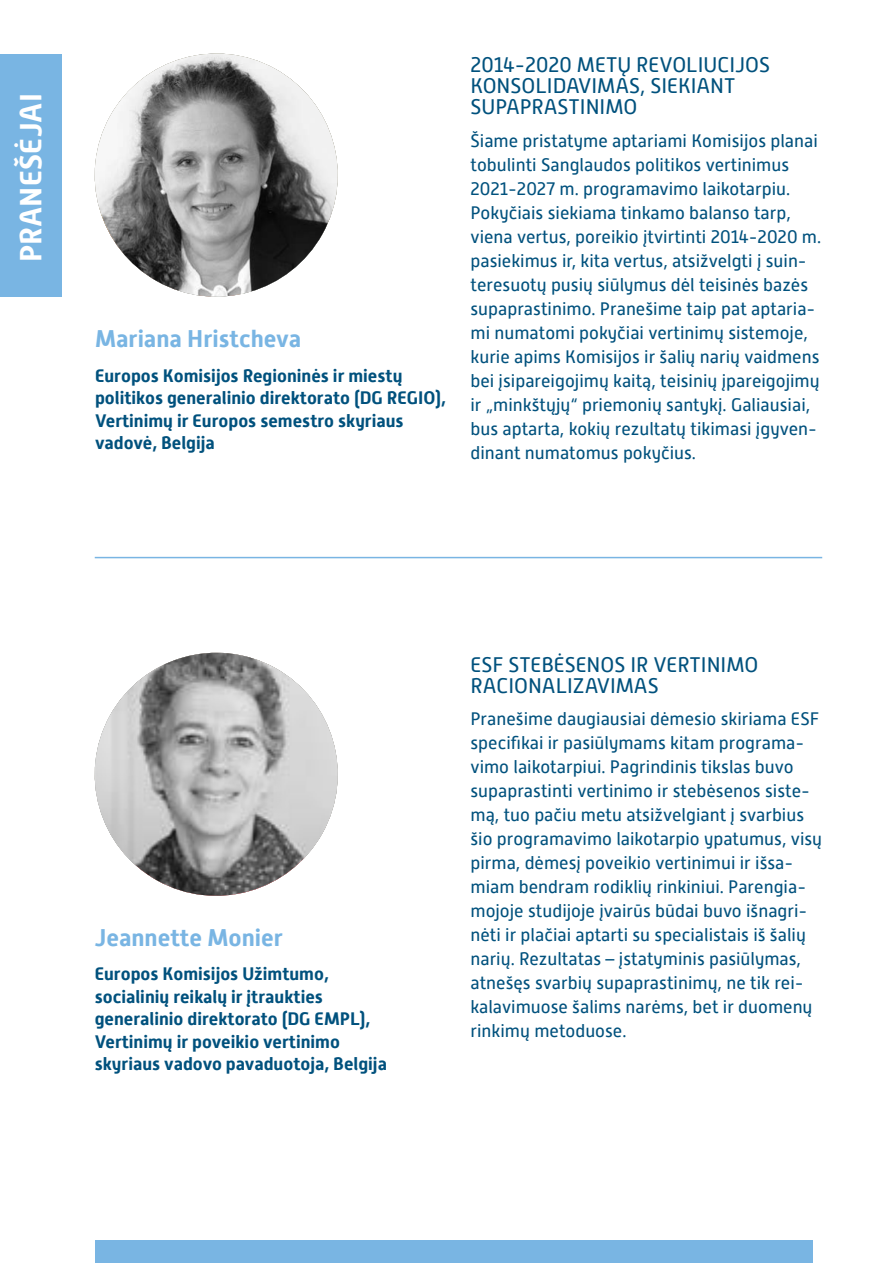
<style>
.page{position:relative;width:893px;height:1263px;background:#fff}
.page>*{position:absolute;margin:0;border:0;box-sizing:border-box;transform-origin:0 0}
.t1{font:700 30.45px "Alwyn New W00";letter-spacing:.01em;color:#fff}
.t2{font:700 24px "Alwyn New W00";color:#79b5e3}
.t3{font:21px/21px "Alwyn New W00";color:#00517d}
.t4{font:18px/24px "Alwyn New W00";color:#00517d}
.t5{font:700 18px/22.5px "Alwyn New W00";color:#00517d}
</style>
<div class="page">
<div style="left:95px;top:1240px;width:717px;height:23px;background:#79b5e3"></div>
<hr style="left:95px;top:557px;width:727px;height:1px;background:#79b5e3">
<div style="left:0;top:54px;width:61px;height:243px;background:#79b5e3"></div>
<svg style="left:94px;top:53px;width:244px;height:244px"></svg>
<svg style="left:94px;top:652px;width:244px;height:244px"></svg>
<h1 class="t1" style="left:13px;top:262px;width:171px;rotate:-90deg">PRANEŠĖJAI</h1>
<h2 class="t2" style="left:95px;top:325px;width:208px">Mariana Hristcheva</h2>
<p class="t5" style="left:95px;top:364px;width:353px">Europos Komisijos Regioninės ir miestų politikos generalinio direktorato (DG REGIO), Vertinimų ir Europos semestro skyriaus vadovė, Belgija</p>
<p class="t3" style="left:470px;top:55px;width:301px">2014-2020 METŲ REVOLIUCIJOS<br>KONSOLIDAVIMAS, SIEKIANT<br>SUPAPRASTINIMO</p>
<p class="t4" style="left:470px;top:129px;width:352px">Šiame pristatyme aptariami Komisijos planai tobulinti Sanglaudos politikos vertinimus 2021-2027 m. programavimo laikotarpiu.<br>Pokyčiais siekiama tinkamo balanso tarp, viena vertus, poreikio įtvirtinti 2014-2020 m. pasiekimus ir, kita vertus, atsižvelgti į suin&shy;teresuotų pusių siūlymus dėl teisinės bazės supaprastinimo. Pranešime taip pat aptaria&shy;mi numatomi pokyčiai vertinimų sistemoje, kurie apims Komisijos ir šalių narių vaidmens bei įsipareigojimų kaitą, teisinių įpareigojimų ir „minkštųjų“ priemonių santykį. Galiausiai, bus aptarta, kokių rezultatų tikimasi įgyven&shy;dinant numatomus pokyčius.</p>
<h2 class="t2" style="left:95px;top:924px;width:190px">Jeannette Monier</h2>
<p class="t5" style="left:95px;top:963px;width:294px">Europos Komisijos Užimtumo, socialinių reikalų ir įtraukties generalinio direktorato (DG EMPL), Vertinimų ir poveikio vertinimo skyriaus vadovo pavaduotoja, Belgija</p>
<p class="t3" style="left:470px;top:654px;width:289px">ESF STEBĖSENOS IR VERTINIMO<br>RACIONALIZAVIMAS</p>
<p class="t4" style="left:470px;top:707px;width:353px">Pranešime daugiausiai dėmesio skiriama ESF specifikai ir pasiūlymams kitam programa&shy;vimo laikotarpiui. Pagrindinis tikslas buvo supaprastinti vertinimo ir stebėsenos siste&shy;mą, tuo pačiu metu atsižvelgiant į svarbius šio programavimo laikotarpio ypatumus, visų pirma, dėmesį poveikio vertinimui ir išsa&shy;miam bendram rodiklių rinkiniui. Parengia&shy;mojoje studijoje įvairūs būdai buvo išnagri&shy;nėti ir plačiai aptarti su specialistais iš šalių narių. Rezultatas – įstatyminis pasiūlymas, atnešęs svarbių supaprastinimų, ne tik rei&shy;kalavimuose šalims narėms, bet ir duomenų rinkimų metoduose.</p>
</div>
